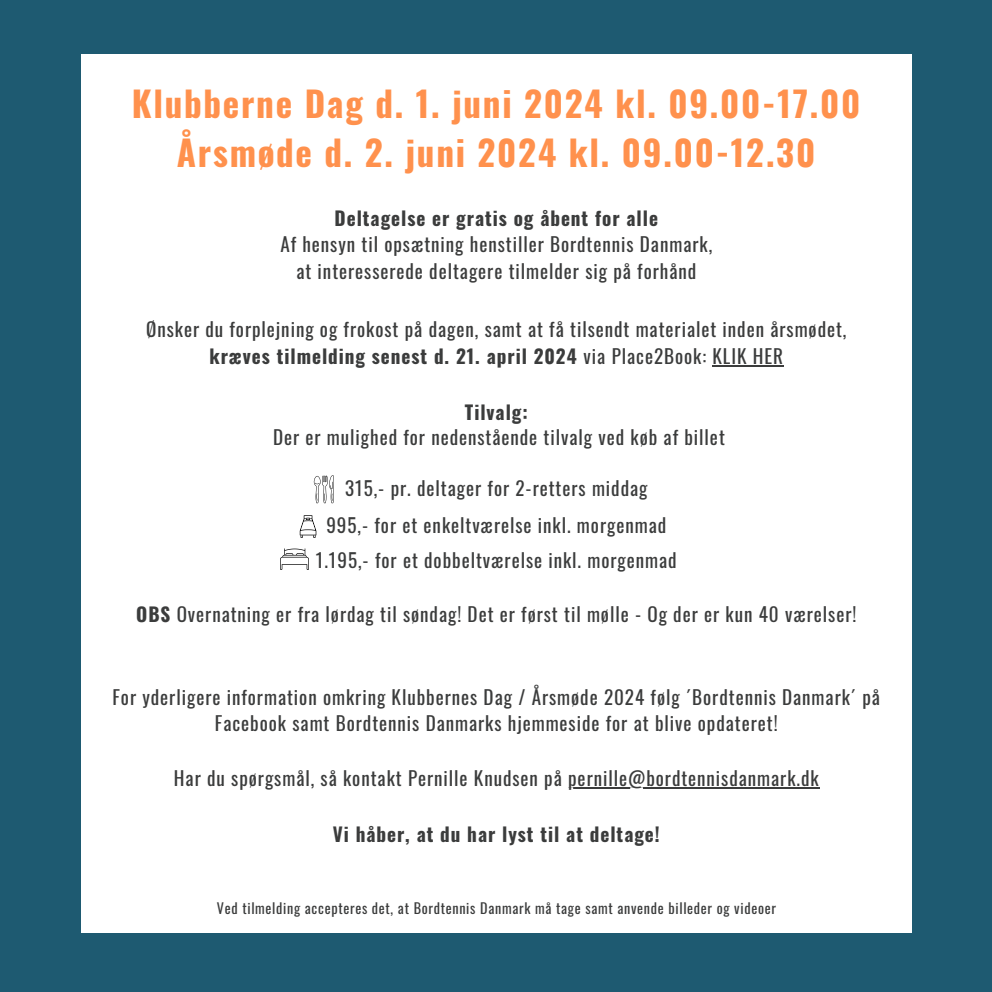
<style>
.page{position:relative;width:992px;height:992px;background:#1e5a71}
.page>*{position:absolute;margin:0;border:0;box-sizing:border-box;transform-origin:0 0}
.t1{font:700 35px/48.8px "Oswald";letter-spacing:.05em;color:#ff914d;text-align:center}
.t2{font:19px/26.5px "Oswald";letter-spacing:.05em;color:#3b3c3c;text-align:center}
.t3{font:700 19px "Oswald";letter-spacing:.05em;color:#3b3c3c}
.t4{font:14.25px "Oswald";letter-spacing:.05em;color:#3b3c3c}
.s1{font-weight:700}
</style>
<div class="page">
<div style="left:81px;top:54px;width:831px;height:878px;background:#fff"></div>
<hr style="left:712px;top:365px;width:72px;height:2px;background:#3b3c3c">
<hr style="left:568px;top:787px;width:252px;height:2px;background:#3b3c3c">
<svg style="left:300px;top:515px;width:16px;height:23px"></svg>
<img style="left:280px;top:549px;width:28px;height:20px">
<svg style="left:313px;top:475px;width:21px;height:28px"></svg>
<p class="t1" style="left:132px;top:78px;width:730px">Klubberne Dag d. 1. juni 2024 kl. 09.00-17.00<br>Årsmøde d. 2. juni 2024 kl. 09.00-12.30</p>
<p class="t2" style="left:280px;top:204px;width:433px"><span class="s1">Deltagelse er gratis og åbent for alle<br></span>Af hensyn til opsætning henstiller Bordtennis Danmark, at interesserede deltagere tilmelder sig på forhånd</p>
<h3 class="t2" style="left:146px;top:316px;width:702px">Ønsker du forplejning og frokost på dagen, samt at få tilsendt materialet inden årsmødet, <span class="s1">kræves tilmelding senest d. 21. april 2024</span> via Place2Book: KLIK HER</h3>
<h3 class="t2" style="left:273px;top:398px;width:453px;line-height:25.5px"><span class="s1">Tilvalg:<br></span>Der er mulighed for nedenstående tilvalg ved køb af billet</h3>
<h3 class="t2" style="left:345px;top:474px;width:304px">315,- pr. deltager for 2-retters middag</h3>
<h3 class="t2" style="left:326px;top:511px;width:341px">995,- for et enkeltværelse inkl. morgenmad</h3>
<h3 class="t2" style="left:316px;top:546px;width:362px">1.195,- for et dobbeltværelse inkl. morgenmad</h3>
<h3 class="t2" style="left:136px;top:600px;width:722px"><span class="s1">OBS</span> Overnatning er fra lørdag til søndag! Det er først til mølle - Og der er kun 40 værelser!</h3>
<h3 class="t2" style="left:113px;top:683px;width:769px">For yderligere information omkring Klubbernes Dag / Årsmøde 2024 følg ´Bordtennis Danmark´ på<br>Facebook samt Bordtennis Danmarks hjemmeside for at blive opdateret!</h3>
<h3 class="t2" style="left:174px;top:765px;width:646px">Har du spørgsmål, så kontakt Pernille Knudsen på pernille@bordtennisdanmark.dk</h3>
<h3 class="t3" style="left:333px;top:819px;width:328px">Vi håber, at du har lyst til at deltage!</h3>
<p class="t4" style="left:217px;top:896px;width:561px">Ved tilmelding accepteres det, at Bordtennis Danmark må tage samt anvende billeder og videoer</p>
</div>
